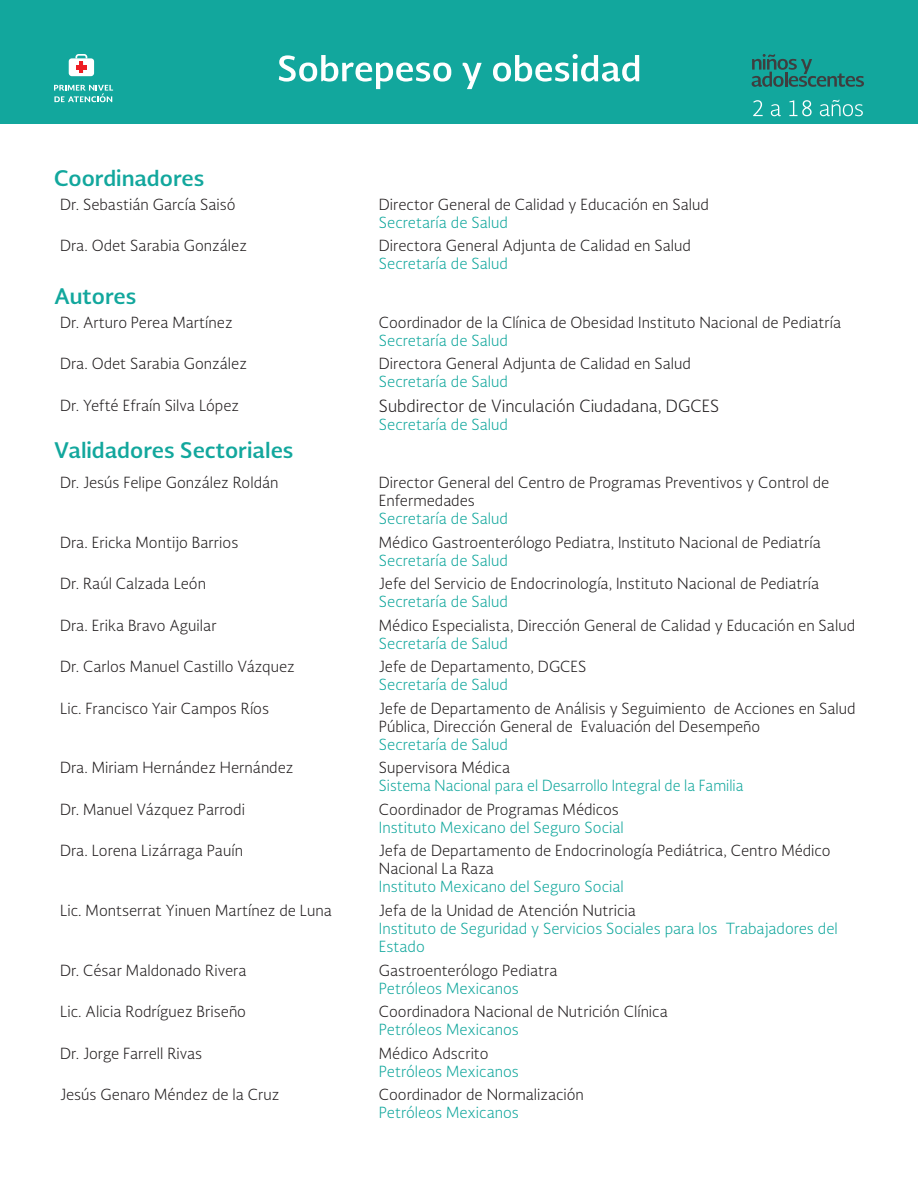
<style>
.page{position:relative;width:918px;height:1188px;background:#fff}
.page>*{position:absolute;margin:0;border:0;box-sizing:border-box;transform-origin:0 0}
.Título_2{font:700 21px "Soberana Sans";color:#12a79d}
.Interior_cuadros_lig{font:300 16.5px "Soberana Sans";color:#231f20}
.Interior_cuadros_lig-2{font:300 15px/18px "Soberana Sans";color:#231f20}
.Interior_cuadros_lig-3{font:300 15px/18px "Soberana Sans";color:#12a79d}
.Interior_cuadros_lig-4{font:300 15px "Soberana Sans";color:#12a79d;scale:.96 1}
</style>
<div class="page">
<div style="left:0;top:0;width:918px;height:123px;background:#12a79d"></div>
<svg style="left:752px;top:54px;width:112px;height:33px"></svg>
<svg style="left:753px;top:100px;width:10px;height:16px"></svg>
<svg style="left:771px;top:104px;width:10px;height:12px"></svg>
<svg style="left:789px;top:100px;width:23px;height:16px"></svg>
<svg style="left:820px;top:100px;width:43px;height:16px"></svg>
<svg style="left:279px;top:55px;width:172px;height:34px"></svg>
<svg style="left:463px;top:63px;width:19px;height:26px"></svg>
<svg style="left:493px;top:54px;width:146px;height:28px"></svg>
<svg style="left:54px;top:85px;width:59px;height:17px"></svg>
<svg style="left:69px;top:54px;width:25px;height:22px"></svg>
<hr style="left:79px;top:62px;width:4px;height:11px;background:#ee1d23">
<hr style="left:76px;top:65px;width:10px;height:4px;background:#ee1d23">
<p class="Título_2" style="left:54px;top:164px;width:152px">Coordinadores</p>
<p class="Interior_cuadros_lig-2" style="left:60px;top:195px;width:177px">Dr. Sebastián García Saisó</p>
<p class="Interior_cuadros_lig-2" style="left:379px;top:195px;width:332px">Director General de Calidad y Educación en Salud</p>
<p class="Interior_cuadros_lig-3" style="left:379px;top:213px;width:131px">Secretaría de Salud</p>
<p class="Interior_cuadros_lig-2" style="left:60px;top:236px;width:188px">Dra. Odet Sarabia González</p>
<p class="Interior_cuadros_lig-2" style="left:379px;top:236px;width:313px">Directora General Adjunta de Calidad en Salud</p>
<p class="Interior_cuadros_lig-3" style="left:379px;top:254px;width:131px">Secretaría de Salud</p>
<p class="Título_2" style="left:54px;top:282px;width:84px">Autores</p>
<p class="Interior_cuadros_lig-2" style="left:60px;top:313px;width:174px">Dr. Arturo Perea Martínez</p>
<p class="Interior_cuadros_lig-2" style="left:379px;top:313px;width:464px">Coordinador de la Clínica de Obesidad Instituto Nacional de Pediatría</p>
<p class="Interior_cuadros_lig-3" style="left:379px;top:331px;width:131px">Secretaría de Salud</p>
<p class="Interior_cuadros_lig-2" style="left:60px;top:354px;width:188px">Dra. Odet Sarabia González</p>
<p class="Interior_cuadros_lig-2" style="left:379px;top:354px;width:313px">Directora General Adjunta de Calidad en Salud</p>
<p class="Interior_cuadros_lig-3" style="left:379px;top:372px;width:131px">Secretaría de Salud</p>
<p class="Interior_cuadros_lig-2" style="left:60px;top:396px;width:181px">Dr. Yefté Efraín Silva López</p>
<p class="Interior_cuadros_lig" style="left:379px;top:395px;width:342px">Subdirector de Vinculación Ciudadana, DGCES</p>
<p class="Interior_cuadros_lig-3" style="left:379px;top:415px;width:131px">Secretaría de Salud</p>
<p class="Título_2" style="left:54px;top:436px;width:241px">Validadores Sectoriales</p>
<p class="Interior_cuadros_lig-2" style="left:60px;top:473px;width:220px">Dr. Jesús Felipe González Roldán</p>
<p class="Interior_cuadros_lig-2" style="left:379px;top:473px;width:452px">Director General del Centro de Programas Preventivos y Control de<br>Enfermedades</p>
<p class="Interior_cuadros_lig-3" style="left:379px;top:509px;width:131px">Secretaría de Salud</p>
<p class="Interior_cuadros_lig-2" style="left:60px;top:533px;width:180px">Dra. Ericka Montijo Barrios</p>
<p class="Interior_cuadros_lig-2" style="left:379px;top:533px;width:444px">Médico Gastroenterólogo Pediatra, Instituto Nacional de Pediatría</p>
<p class="Interior_cuadros_lig-3" style="left:379px;top:551px;width:131px">Secretaría de Salud</p>
<p class="Interior_cuadros_lig-2" style="left:60px;top:574px;width:148px">Dr. Raúl Calzada León</p>
<p class="Interior_cuadros_lig-2" style="left:379px;top:574px;width:442px">Jefe del Servicio de Endocrinología, Instituto Nacional de Pediatría</p>
<p class="Interior_cuadros_lig-3" style="left:379px;top:592px;width:131px">Secretaría de Salud</p>
<p class="Interior_cuadros_lig-2" style="left:60px;top:616px;width:158px">Dra. Erika Bravo Aguilar</p>
<p class="Interior_cuadros_lig-2" style="left:379px;top:616px;width:478px">Médico Especialista, Dirección General de Calidad y Educación en Salud</p>
<p class="Interior_cuadros_lig-3" style="left:379px;top:634px;width:131px">Secretaría de Salud</p>
<p class="Interior_cuadros_lig-2" style="left:60px;top:657px;width:236px">Dr. Carlos Manuel Castillo Vázquez</p>
<p class="Interior_cuadros_lig-2" style="left:379px;top:657px;width:209px">Jefe de Departamento, DGCES</p>
<p class="Interior_cuadros_lig-3" style="left:379px;top:675px;width:131px">Secretaría de Salud</p>
<p class="Interior_cuadros_lig-2" style="left:60px;top:699px;width:211px">Lic. Francisco Yair Campos Ríos</p>
<p class="Interior_cuadros_lig-2" style="left:379px;top:699px;width:478px">Jefe de Departamento de Análisis y Seguimiento de Acciones en Salud<br>Pública, Dirección General de Evaluación del Desempeño</p>
<p class="Interior_cuadros_lig-3" style="left:379px;top:735px;width:131px">Secretaría de Salud</p>
<p class="Interior_cuadros_lig-2" style="left:60px;top:758px;width:235px">Dra. Miriam Hernández Hernández</p>
<p class="Interior_cuadros_lig-2" style="left:379px;top:758px;width:133px">Supervisora Médica</p>
<p class="Interior_cuadros_lig-4" style="left:379px;top:776px;width:381px">Sistema Nacional para el Desarrollo Integral de la Familia</p>
<p class="Interior_cuadros_lig-2" style="left:60px;top:800px;width:187px">Dr. Manuel Vázquez Parrodi</p>
<p class="Interior_cuadros_lig-2" style="left:379px;top:800px;width:242px">Coordinador de Programas Médicos</p>
<p class="Interior_cuadros_lig-3" style="left:379px;top:818px;width:247px">Instituto Mexicano del Seguro Social</p>
<p class="Interior_cuadros_lig-2" style="left:60px;top:841px;width:185px">Dra. Lorena Lizárraga Pauín</p>
<p class="Interior_cuadros_lig-2" style="left:379px;top:841px;width:453px">Jefa de Departamento de Endocrinología Pediátrica, Centro Médico<br>Nacional La Raza</p>
<p class="Interior_cuadros_lig-3" style="left:379px;top:877px;width:247px">Instituto Mexicano del Seguro Social</p>
<p class="Interior_cuadros_lig-2" style="left:60px;top:901px;width:273px">Lic. Montserrat Yinuen Martínez de Luna</p>
<p class="Interior_cuadros_lig-2" style="left:379px;top:901px;width:259px">Jefa de la Unidad de Atención Nutricia</p>
<p class="Interior_cuadros_lig-3" style="left:379px;top:919px;width:460px">Instituto de Seguridad y Servicios Sociales para los Trabajadores del<br>Estado</p>
<p class="Interior_cuadros_lig-2" style="left:60px;top:961px;width:188px">Dr. César Maldonado Rivera</p>
<p class="Interior_cuadros_lig-2" style="left:379px;top:961px;width:180px">Gastroenterólogo Pediatra</p>
<p class="Interior_cuadros_lig-3" style="left:379px;top:979px;width:142px">Petróleos Mexicanos</p>
<p class="Interior_cuadros_lig-2" style="left:60px;top:1002px;width:188px">Lic. Alicia Rodríguez Briseño</p>
<p class="Interior_cuadros_lig-2" style="left:379px;top:1002px;width:291px">Coordinadora Nacional de Nutrición Clínica</p>
<p class="Interior_cuadros_lig-3" style="left:379px;top:1020px;width:142px">Petróleos Mexicanos</p>
<p class="Interior_cuadros_lig-2" style="left:60px;top:1044px;width:144px">Dr. Jorge Farrell Rivas</p>
<p class="Interior_cuadros_lig-2" style="left:379px;top:1044px;width:111px">Médico Adscrito</p>
<p class="Interior_cuadros_lig-3" style="left:379px;top:1062px;width:142px">Petróleos Mexicanos</p>
<p class="Interior_cuadros_lig-2" style="left:60px;top:1085px;width:221px">Jesús Genaro Méndez de la Cruz</p>
<p class="Interior_cuadros_lig-2" style="left:379px;top:1085px;width:206px">Coordinador de Normalización</p>
<p class="Interior_cuadros_lig-3" style="left:379px;top:1103px;width:142px">Petróleos Mexicanos</p>
</div>
